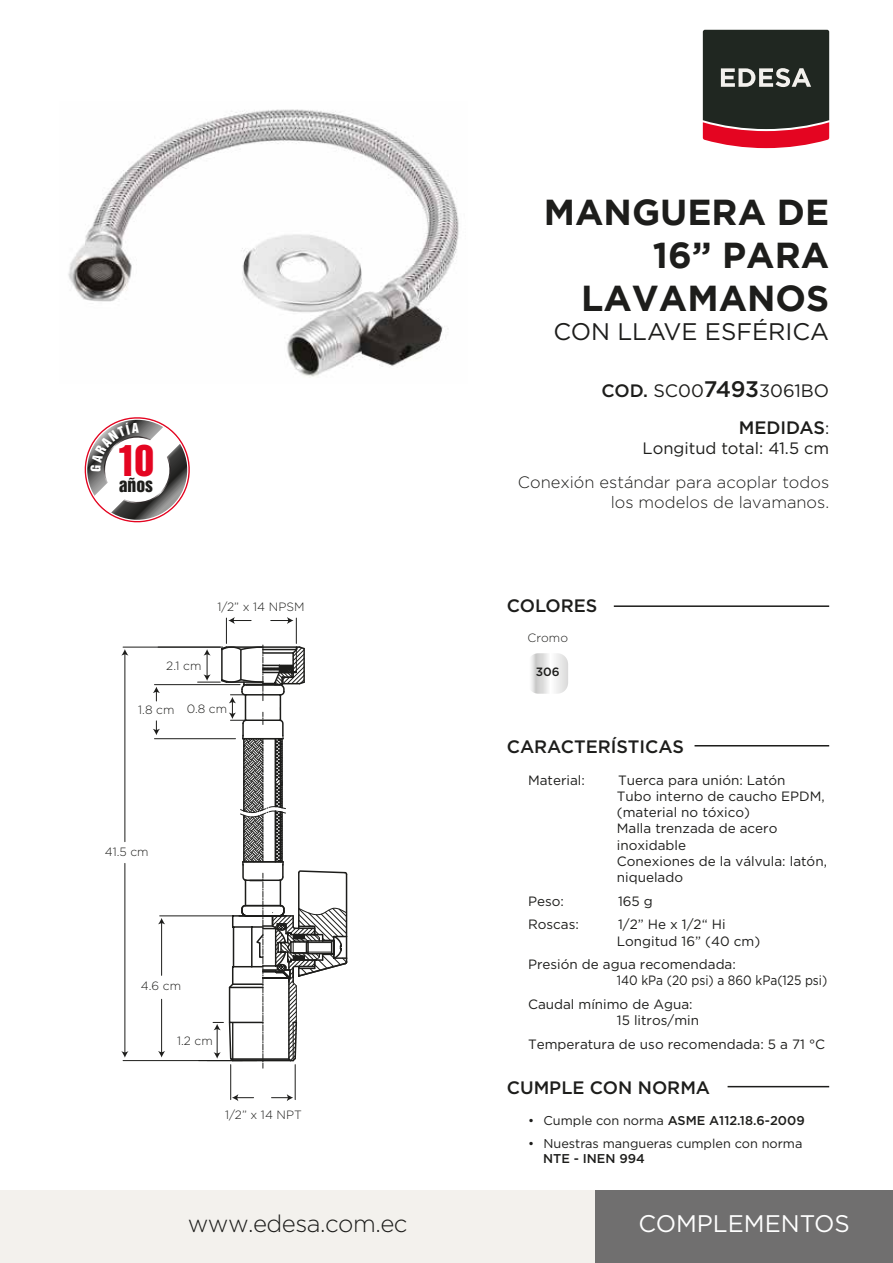
<style>
.page{position:relative;width:893px;height:1263px;background:#fff}
.page>*{position:absolute;margin:0;border:0;box-sizing:border-box;transform-origin:0 0}
.t1{font:39.3px "Helvetica Inserat";color:#e40521}
.t2{font:700 36px/43.2px "Gotham";color:#1d1d1b;text-align:right}
.t3{font:24px "Gotham";color:#1d1d1b}
.t4{font:300 24px "Gotham";letter-spacing:-.02em;color:#1d1d1b}
.t5{font:24px "Gotham";color:#fff}
.t6{font:500 18px/36.6px "Gotham";color:#1d1d1b;text-align:right}
.t7{font:17.7px "Helvetica Inserat";color:#1d1d1b}
.t8{font:300 16.5px/19.8px "Gotham";color:#1d1d1b;text-align:right}
.t9{font:16.5px "Gotham";color:#1d1d1b}
.t10{font:13.5px/16.2px "Gotham";color:#1d1d1b}
.t11{font:500 12.75px "Gotham";color:#1d1d1b}
.t12{font:12.75px "Gotham";color:#1d1d1b}
.t13{font:300 12px "Gotham";color:#1d1d1b}
.t14{font:500 12px "Gotham";color:#1d1d1b}
.s1{font-weight:400}
.s2{font-size:22.5px}
.s3{font-weight:400;font-size:16.5px}
</style>
<div class="page">
<div style="left:0;top:1191px;width:893px;height:72px;background:#f3f1ed"></div>
<div style="left:595px;top:1191px;width:298px;height:72px;background:#706f6f"></div>
<hr style="left:728px;top:1086px;width:101px;height:1px;background:#1d1d1b">
<hr style="left:694px;top:745px;width:135px;height:1px;background:#1d1d1b">
<hr style="left:614px;top:605px;width:215px;height:2px;background:#1d1d1b">
<svg style="left:703px;top:30px;width:126px;height:118px;background:#523736"></svg>
<img style="left:68px;top:109px;width:391px;height:269px">
<svg style="left:531px;top:653px;width:37px;height:41px"></svg>
<svg style="left:153px;top:687px;width:7px;height:14px"></svg>
<svg style="left:153px;top:721px;width:7px;height:14px"></svg>
<hr style="left:154px;top:738px;width:82px;height:1px;background:#1d1d1b">
<hr style="left:154px;top:684px;width:86px;height:1px;background:#1d1d1b">
<hr style="left:125px;top:654px;width:1px;height:188px;background:#1d1d1b">
<svg style="left:122px;top:649px;width:6px;height:6px"></svg>
<hr style="left:125px;top:863px;width:1px;height:190px;background:#1d1d1b">
<svg style="left:121px;top:1051px;width:7px;height:7px"></svg>
<hr style="left:123px;top:1060px;width:120px;height:1px;background:#1d1d1b">
<hr style="left:123px;top:647px;width:100px;height:1px;background:#1d1d1b">
<hr style="left:161px;top:922px;width:1px;height:53px;background:#1d1d1b">
<svg style="left:158px;top:918px;width:7px;height:6px"></svg>
<hr style="left:161px;top:999px;width:1px;height:54px;background:#1d1d1b">
<svg style="left:158px;top:1051px;width:7px;height:6px"></svg>
<hr style="left:160px;top:915px;width:73px;height:1px;background:#1d1d1b">
<svg style="left:272px;top:1094px;width:21px;height:7px"></svg>
<svg style="left:232px;top:1094px;width:22px;height:7px"></svg>
<hr style="left:230px;top:1064px;width:1px;height:35px;background:#1d1d1b">
<hr style="left:295px;top:1064px;width:1px;height:35px;background:#1d1d1b">
<svg style="left:198px;top:617px;width:150px;height:451px"></svg>
<hr style="left:207px;top:1060px;width:50px;height:1px;background:#1d1d1b">
<svg style="left:84px;top:417px;width:106px;height:106px"></svg>
<h1 class="t1" style="left:118px;top:437px;width:38px">10</h1>
<h3 class="t7" style="left:119px;top:475px;width:36px">AÑOS</h3>
<p class="t13" style="left:217px;top:599px;width:89px">1/2” x 14 NPSM</p>
<p class="t13" style="left:166px;top:658px;width:37px">2.1 cm</p>
<p class="t13" style="left:138px;top:702px;width:38px">1.8 cm</p>
<p class="t13" style="left:187px;top:701px;width:42px">0.8 cm</p>
<p class="t13" style="left:105px;top:844px;width:45px">41.5 cm</p>
<p class="t13" style="left:141px;top:978px;width:42px">4.6 cm</p>
<p class="t13" style="left:177px;top:1033px;width:37px">1.2 cm</p>
<p class="t13" style="left:225px;top:1107px;width:78px">1/2” x 14 NPT</p>
<h3 class="t4" style="left:188px;top:1208px;width:221px">www.edesa.com.ec</h3>
<h2 class="t2" style="left:544px;top:190px;width:287px">MANGUERA DE<br>16” PARA<br>LAVAMANOS</h2>
<h3 class="t3" style="left:554px;top:316px;width:277px">CON LLAVE ESFÉRICA</h3>
<h3 class="t6" style="left:601px;top:372px;width:229px">COD. <span class="s1">SC00</span><span class="s2">7493</span><span class="s1">3061BO<br></span>MEDIDAS<span class="s3">:</span></h3>
<p class="t9" style="left:643px;top:437px;width:188px">Longitud total: 41.5 cm</p>
<p class="t8" style="left:518px;top:472px;width:313px">Conexión estándar para acoplar todos los modelos de lavamanos.</p>
<h3 class="t6" style="left:507px;top:587px;width:92px">COLORES</h3>
<p class="t13" style="left:528px;top:630px;width:42px">Cromo</p>
<p class="t14" style="left:536px;top:664px;width:25px">306</p>
<h3 class="t6" style="left:507px;top:728px;width:179px">CARACTERÍSTICAS</h3>
<p class="t10" style="left:528px;top:771px;width:58px">Material:</p>
<p class="t10" style="left:617px;top:771px;width:212px">Tuerca para unión: Latón<br>Tubo interno de caucho EPDM, (material no tóxico)<br>Malla trenzada de acero inoxidable<br>Conexiones de la válvula: latón, niquelado</p>
<p class="t10" style="left:528px;top:892px;width:37px">Peso:</p>
<p class="t10" style="left:618px;top:892px;width:36px">165 g</p>
<p class="t10" style="left:528px;top:916px;width:52px">Roscas:</p>
<p class="t10" style="left:617px;top:916px;width:145px">1/2” He x 1/2“ Hi<br>Longitud 16” (40 cm)</p>
<p class="t10" style="left:617px;top:956px;width:212px;text-indent:-89px">Presión de agua recomendada:<br>140 kPa (20 psi) a 860 kPa(125 psi)</p>
<p class="t10" style="left:617px;top:996px;width:84px;text-indent:-89px">Caudal mínimo de Agua:<br>15 litros/min</p>
<p class="t10" style="left:528px;top:1036px;width:299px">Temperatura de uso recomendada: 5 a 71 °C</p>
<h3 class="t6" style="left:507px;top:1069px;width:205px">CUMPLE CON NORMA</h3>
<p class="t11" style="left:528px;top:1112px;width:278px"><span class="s1">• Cumple con norma</span> ASME A112.18.6-2009</p>
<p class="t12" style="left:528px;top:1135px;width:276px">• Nuestras mangueras cumplen con norma</p>
<p class="t11" style="left:543px;top:1150px;width:103px">NTE - INEN 994</p>
<h3 class="t5" style="left:638px;top:1208px;width:213px">COMPLEMENTOS</h3>
</div>
